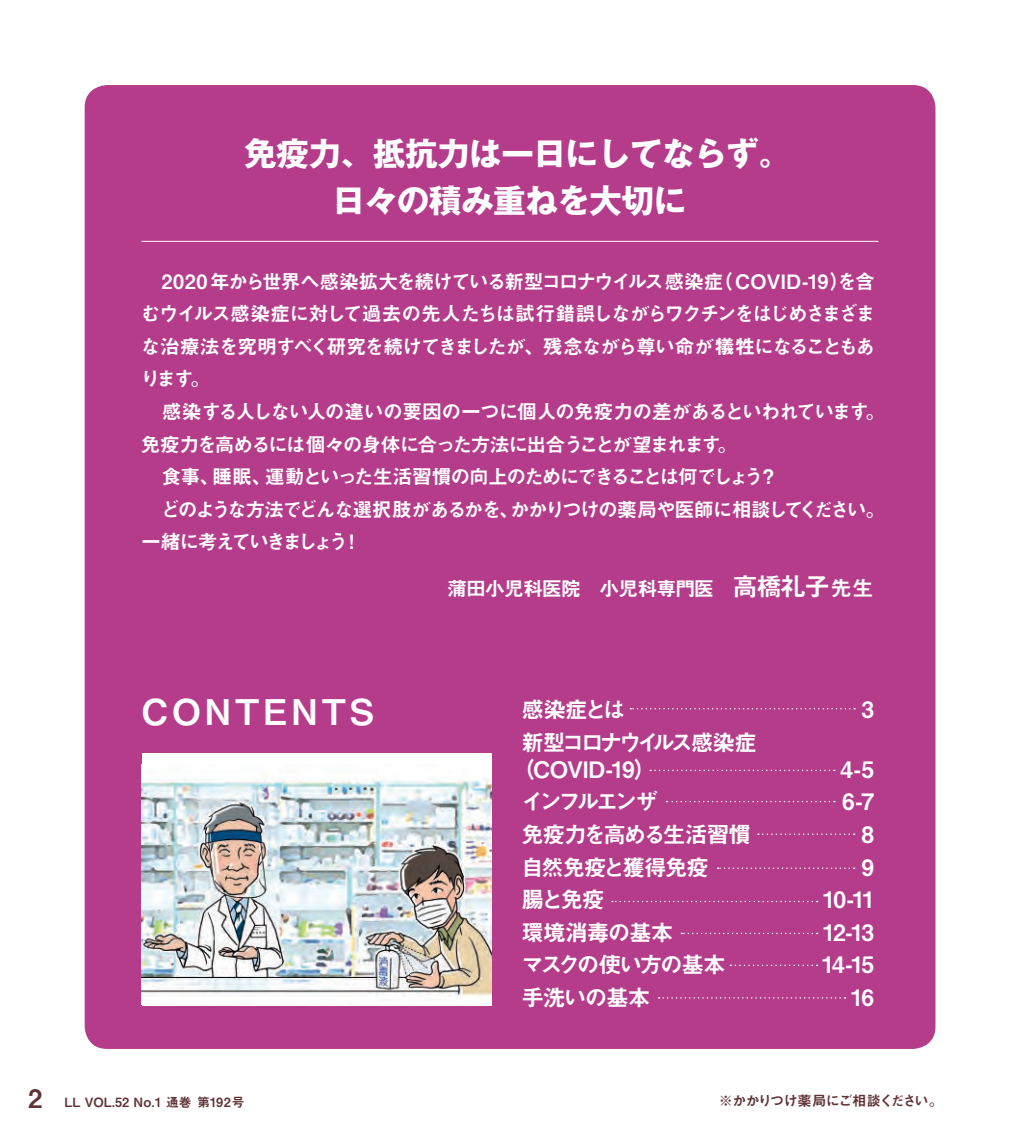
<style>
.page{position:relative;width:1021px;height:1134px;background:#fff}
.page>*{position:absolute;margin:0;border:0;box-sizing:border-box;transform-origin:0 0}
.t1{font:35.4px "Midashi Go Pro MB31";letter-spacing:.105em;color:#fff}
.t2{font:700 32.6px/46.8px "Gothic MB101 Pro";letter-spacing:-.015em;color:#fff;text-align:center}
.t3{font:22.6px/27px "Midashi Go Pro MB31";letter-spacing:-.09em;color:#fff}
.t4{font:22.6px "Midashi Go Pro MB31";letter-spacing:-.07em;color:#fff}
.t5{font:22.6px "Midashi Go Pro MB31";letter-spacing:-.16em;color:#fff}
.t6{font:22.6px "Midashi Go Pro MB31";letter-spacing:-.05em;color:#fff}
.t7{font:19.8px/32.6px "Midashi Go Pro MB31";letter-spacing:-.075em;color:#fff}
.t8{font:19.8px "Midashi Go Pro MB31";letter-spacing:-.045em;color:#fff}
.t9{font:14.2px "Midashi Go Pro MB31";letter-spacing:-.08em;color:#603336}
.t10{font:12.8px "Midashi Go Pro MB31";color:#603336}
.s1{font-size:25.6px}
.s2{font-size:21.2px}
</style>
<div class="page">
<div style="left:85px;top:85px;width:850px;height:964px;background:#b43c8b;border-radius:23px"></div>
<hr style="left:141px;top:241px;width:737px;height:1px;background:#fff">
<svg style="left:630px;top:708px;width:225px;height:1px"></svg>
<svg style="left:730px;top:964px;width:87px;height:2px"></svg>
<svg style="left:681px;top:933px;width:136px;height:1px"></svg>
<svg style="left:612px;top:901px;width:205px;height:1px"></svg>
<svg style="left:658px;top:997px;width:187px;height:2px"></svg>
<svg style="left:650px;top:770px;width:184px;height:1px"></svg>
<svg style="left:666px;top:801px;width:168px;height:1px"></svg>
<svg style="left:717px;top:867px;width:137px;height:2px"></svg>
<svg style="left:758px;top:833px;width:96px;height:2px"></svg>
<div style="left:142px;top:753px;width:349px;height:253px;background:#fff"></div>
<img style="left:142px;top:778px;width:349px;height:218px">
<h2 class="t2" style="left:244px;top:127px;width:548px">免疫力、抵抗力は一日にしてならず。日々の積み重ねを大切に</h2>
<p class="t7" style="left:140px;top:262px;width:746px">　2020 年から世界へ感染拡大を続けている新型コロナウイルス感染症（ COVID-19）を含むウイルス感染症に対して過去の先人たちは試行錯誤しながらワクチンをはじめさまざまな治療法を究明すべく研究を続けてきましたが、残念ながら尊い命が犠牲になることもあります。<br>　感染する人しない人の違いの要因の一つに個人の免疫力の差があるといわれています。免疫力を高めるには個々の身体に合った方法に出合うことが望まれます。<br>　食事、睡眠、運動といった生活習慣の向上のためにできることは何でしょう？<br>　どのような方法でどんな選択肢があるかを、かかりつけの薬局や医師に相談してください。一緒に考えていきましょう！</p>
<h1 class="t1" style="left:141px;top:683px;width:234px">CONTENTS</h1>
<p class="t8" style="left:447px;top:573px;width:428px">蒲田小児科医院　小児科専門医　<span class="s1">高橋礼子</span><span class="s2">先生</span></p>
<p class="t3" style="left:521px;top:694px;width:105px">感染症とは</p>
<p class="t3" style="left:861px;top:694px;width:14px">3</p>
<p class="t3" style="left:512px;top:726px;width:246px;text-indent:9px">新型コロナウイルス感染症（COVID-19）</p>
<p class="t3" style="left:840px;top:753px;width:35px">4-5</p>
<p class="t5" style="left:521px;top:784px;width:138px">インフルエンザ</p>
<p class="t3" style="left:842px;top:786px;width:33px">6-7</p>
<p class="t3" style="left:521px;top:818px;width:231px">免疫力を高める生活習慣</p>
<p class="t3" style="left:861px;top:818px;width:14px">8</p>
<p class="t4" style="left:521px;top:849px;width:190px">自然免疫と獲得免疫</p>
<p class="t3" style="left:861px;top:851px;width:14px">9</p>
<p class="t3" style="left:521px;top:883px;width:85px">腸と免疫</p>
<p class="t3" style="left:822px;top:883px;width:54px">10-11</p>
<p class="t6" style="left:521px;top:914px;width:153px">環境消毒の基本</p>
<p class="t3" style="left:823px;top:916px;width:53px">12-13</p>
<p class="t3" style="left:521px;top:949px;width:206px">マスクの使い方の基本</p>
<p class="t3" style="left:821px;top:949px;width:54px">14-15</p>
<p class="t3" style="left:521px;top:981px;width:130px">手洗いの基本</p>
<p class="t3" style="left:851px;top:981px;width:25px">16</p>
<p class="t10" style="left:28px;top:1092px;width:218px"><span class="s1">2</span> LL VOL.52 No.1 通巻 第192号</p>
<p class="t9" style="left:718px;top:1089px;width:226px">※かかりつけ薬局にご相談ください。</p>
</div>
